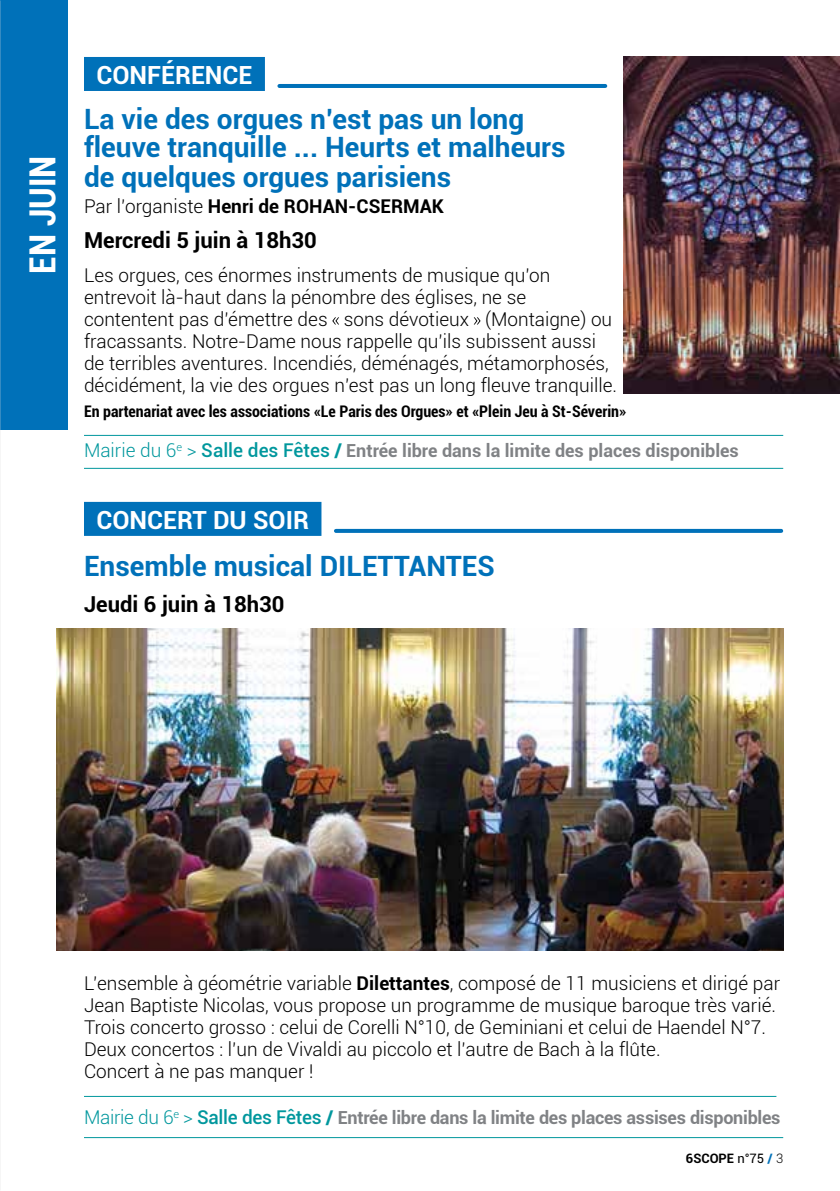
<style>
.page{position:relative;width:840px;height:1191px;background:#fff}
.page>*{position:absolute;margin:0;border:0;box-sizing:border-box;transform-origin:0 0}
.t1{font:700 condensed 36px "Roboto";color:#fff}
.t2{font:700 28px/29px "Roboto";color:#0071b9}
.t3{font:700 25px "Roboto";color:#fff}
.t4{font:700 22px "Roboto";color:#000}
.t5{font:300 19px/22px "Roboto";color:#000}
.t6{font:700 19px "Roboto";letter-spacing:.005em;color:#000}
.t7{font:700 18px "Roboto";letter-spacing:-.015em;color:#808285}
.t8{font:700 condensed 16px "Roboto";color:#000}
.t9{font:700 13px "Roboto";color:#000}
.s1{font-weight:700}
.s2{font-weight:300;font-size:19px;color:#00979d}
.s3{font-weight:500;font-size:19px;color:#00979d}
.s4{font-size:19px;color:#00979d}
.s5{font-weight:400}
.s6{color:#0071b9}
.s7{font-weight:300}
</style>
<div class="page">
<div style="left:0;top:0;width:67px;height:429px;background:#0071b9"></div>
<div style="left:84px;top:57px;width:181px;height:34px;background:#0071b9"></div>
<hr style="left:279px;top:84px;width:326px;height:4px;background:#0071b9">
<svg style="left:332px;top:317px;width:7px;height:7px"></svg>
<svg style="left:473px;top:317px;width:7px;height:7px"></svg>
<hr style="left:84px;top:435px;width:698px;height:1px;background:#00979d">
<hr style="left:84px;top:468px;width:698px;height:1px;background:#00979d">
<img style="left:623px;top:57px;width:216px;height:336px">
<div style="left:84px;top:502px;width:237px;height:34px;background:#0071b9"></div>
<svg style="left:336px;top:529px;width:444px;height:4px;background:#0674ba"></svg>
<hr style="left:84px;top:1096px;width:692px;height:1px;background:#00979d">
<hr style="left:84px;top:1137px;width:698px;height:1px;background:#00979d">
<img style="left:57px;top:628px;width:725px;height:322px">
<img style="left:0;top:0;width:1px;height:429px">
<h1 class="t1" style="left:17px;top:274px;width:120px;rotate:-90deg">en juin</h1>
<h3 class="t3" style="left:96px;top:57px;width:141px">conférence</h3>
<h2 class="t2" style="left:84px;top:103px;width:483px">La vie des orgues n’est pas un long fleuve tranquille ... Heurts et malheurs de quelques orgues parisiens</h2>
<p class="t5" style="left:84px;top:194px;width:214px">Par l’organiste <span class="s1">Henri de Roha</span></p>
<p class="t6" style="left:334px;top:192px;width:111px">n-Csermak</p>
<p class="t4" style="left:84px;top:225px;width:234px">Mercredi 5 juin à 18h30</p>
<p class="t5" style="left:84px;top:263px;width:534px">Les orgues, ces énormes instruments de musique qu’on entrevoit là-haut dans la pénombre des églises, ne se contentent pas d’émettre des sons dévotieux (Montaigne) ou fracassants. Notre-Dame nous rappelle qu’ils subissent aussi de terribles aventures. Incendiés, déménagés, métamorphosés, décidément, la vie des orgues n’est pas un long fleuve tranquille.</p>
<p class="t8" style="left:84px;top:400px;width:543px">En partenariat avec les associations «Le Paris des Orgues» et «Plein Jeu à St-Séverin»</p>
<p class="t7" style="left:84px;top:438px;width:656px"><span class="s2">Mairie du 6</span><sup>e</sup> <span class="s2">&gt;</span> <span class="s3">Salle des Fêtes</span> <span class="s4">/</span> Entrée libre dans la limite des places disponibles</p>
<h3 class="t3" style="left:96px;top:502px;width:214px">concertdu soir</h3>
<h2 class="t2" style="left:84px;top:550px;width:379px">Ensemble musical DiletTantes</h2>
<p class="t4" style="left:84px;top:588px;width:202px">Jeudi 6 juin à 18h30</p>
<p class="t5" style="left:84px;top:972px;width:697px">L’ensemble à géométrie variable <span class="s1">Dilettantes</span>, composé de 11 musiciens et dirigé par Jean Baptiste Nicolas, vous propose un programme de musique baroque très varié.<br>Trois concerto grosso : celui de Corelli N°10, de Geminiani et celui de Haendel N°7.<br>Deux concertos : l’un de Vivaldi au piccolo et l’autre de Bach à la flûte.<br>Concert à ne pas manquer !</p>
<p class="t7" style="left:84px;top:1105px;width:697px"><span class="s2">Mairie du 6</span><sup>e</sup> <span class="s2">&gt;</span> <span class="s3">Salle des Fêtes</span> <span class="s4">/</span> Entrée libre dans la limite des places assises disponibles</p>
<p class="t9" style="left:685px;top:1148px;width:99px">6SCOPE <span class="s5">n°75</span> <span class="s6">/</span> <span class="s7">3</span></p>
</div>
